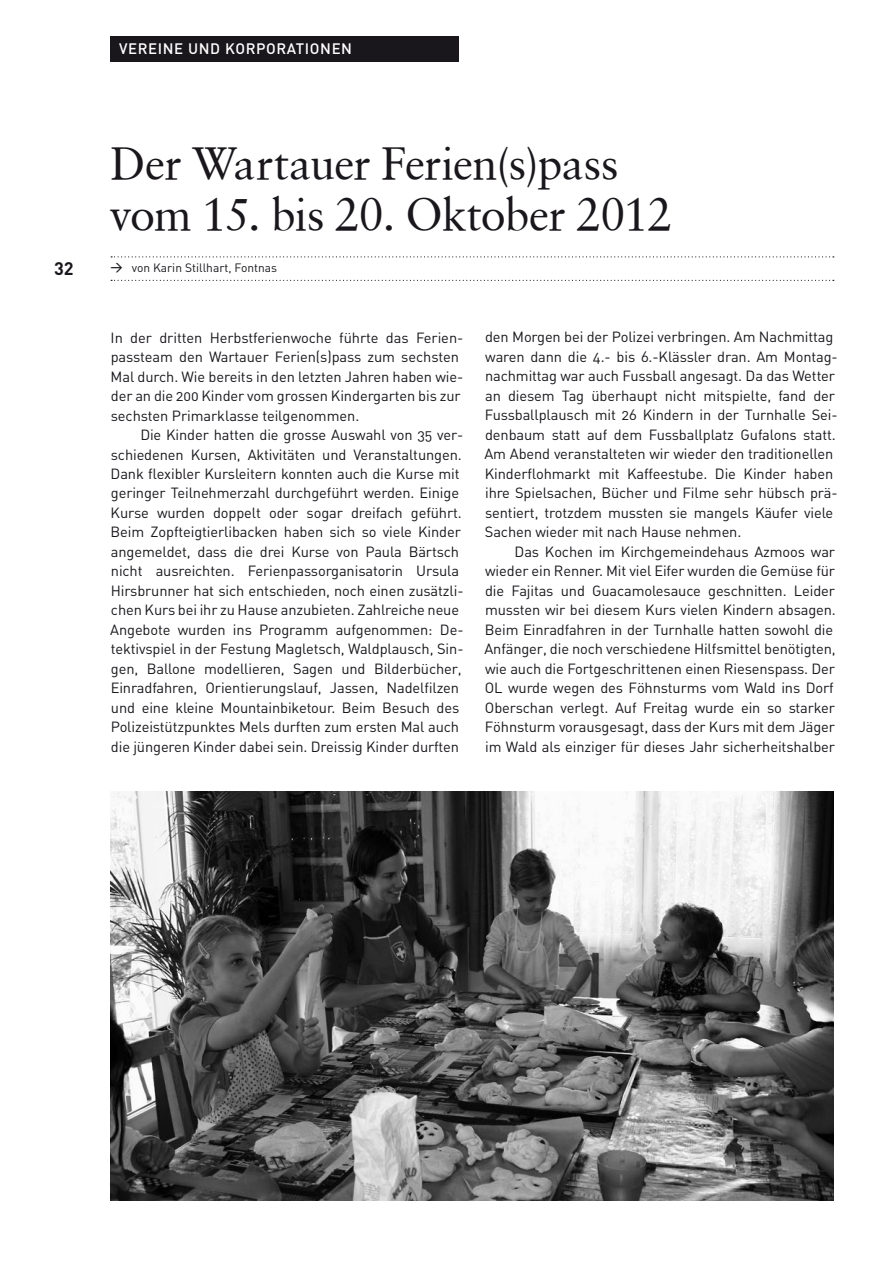
<style>
.page{position:relative;width:893px;height:1263px;background:#fff}
.page>*{position:absolute;margin:0;border:0;box-sizing:border-box;transform-origin:0 0}
.t1{font:45px/51px "Sabon Roman";letter-spacing:-.02em;color:#1a171c}
.t2{font:700 18px "DIN";color:#1a171c}
.t3{font:15px "DIN Medium Alternate";color:#fff}
.t4{font:14.7px/19.5px "DIN Regular Alternate";letter-spacing:-.01em;color:#1a171c}
.t5{font:12px "DIN Regular Alternate";color:#1a171c}
.s1{font-family:"DIN";font-weight:500}
</style>
<div class="page">
<div style="left:111px;top:36px;width:348px;height:26px;background:#1a171c"></div>
<svg style="left:111px;top:256px;width:723px;height:1px"></svg>
<svg style="left:111px;top:280px;width:723px;height:1px"></svg>
<img style="left:111px;top:791px;width:722px;height:409px">
<p class="t2" style="left:54px;top:257px;width:21px">32</p>
<p class="t3" style="left:119px;top:39px;width:19px">VEREINE</p>
<p class="t3" style="left:188px;top:39px;width:11px">UND</p>
<p class="t3" style="left:225px;top:39px;width:21px">KORPORATIONEN</p>
<h1 class="t1" style="left:109px;top:137px;width:565px">Der Wartauer Ferien(s)pass vom 15. bis 20. Oktober 2012</h1>
<p class="t5" style="left:111px;top:260px;width:168px"><span class="s1">&gt;</span> von Karin Stillhart, Fontnas</p>
<p class="t4" style="left:111px;top:327px;width:354px">In der dritten Herbstferienwoche führte das Ferien&shy;passteam den Wartauer Ferien(s)pass zum sechsten Mal durch. Wie bereits in den letzten Jahren haben wie&shy;der an die 200 Kinder vom grossen Kindergarten bis zur sechsten Primarklasse teilgenommen.</p>
<p class="t4" style="left:110px;top:425px;width:355px;text-indent:30px">Die Kinder hatten die grosse Auswahl von 35 ver&shy;schiedenen Kursen, Aktivitäten und Veranstaltungen.<br>Dank flexibler Kursleitern konnten auch die Kurse mit geringer Teilnehmerzahl durchgeführt werden. Einige Kurse wurden doppelt oder sogar dreifach geführt.<br>Beim Zopfteigtierlibacken haben sich so viele Kinder angemeldet, dass die drei Kurse von Paula Bärtsch nicht ausreichten. Ferienpassorganisatorin Ursula Hirsbrunner hat sich entschieden, noch einen zusätzli&shy;chen Kurs bei ihr zu Hause anzubieten. Zahlreiche neue Angebote wurden ins Programm aufgenommen: De&shy;tektivspiel in der Festung Magletsch, Waldplausch, Sin&shy;gen, Ballone modellieren, Sagen und Bilderbücher, Einradfahren, Orientierungslauf, Jassen, Nadelfilzen und eine kleine Mountainbiketour. Beim Besuch des Polizeistützpunktes Mels durften zum ersten Mal auch die jüngeren Kinder dabei sein. Dreissig Kinder durften</p>
<p class="t4" style="left:484px;top:327px;width:355px">den Morgen bei der Polizei verbringen. Am Nachmittag waren dann die 4.- bis 6.-Klässler dran. Am Montag&shy;nachmittag war auch Fussball angesagt. Da das Wetter an diesem Tag überhaupt nicht mitspielte, fand der Fussballplausch mit 26 Kindern in der Turnhalle Sei&shy;denbaum statt auf dem Fussballplatz Gufalons statt.<br>Am Abend veranstalteten wir wieder den traditionellen Kinderflohmarkt mit Kaffeestube. Die Kinder haben ihre Spielsachen, Bücher und Filme sehr hübsch prä&shy;sentiert, trotzdem mussten sie mangels Käufer viele Sachen wieder mit nach Hause nehmen.</p>
<p class="t4" style="left:484px;top:541px;width:353px;text-indent:30px">Das Kochen im Kirchgemeindehaus Azmoos war wieder ein Renner. Mit viel Eifer wurden die Gemüse für die Fajitas und Guacamolesauce geschnitten. Leider mussten wir bei diesem Kurs vielen Kindern absagen.<br>Beim Einradfahren in der Turnhalle hatten sowohl die Anfänger, die noch verschiedene Hilfsmittel benötigten, wie auch die Fortgeschrittenen einen Riesenspass. Der OL wurde wegen des Föhnsturms vom Wald ins Dorf Oberschan verlegt. Auf Freitag wurde ein so starker Föhnsturm vorausgesagt, dass der Kurs mit dem Jäger im Wald als einziger für dieses Jahr sicherheitshalber</p>
</div>
